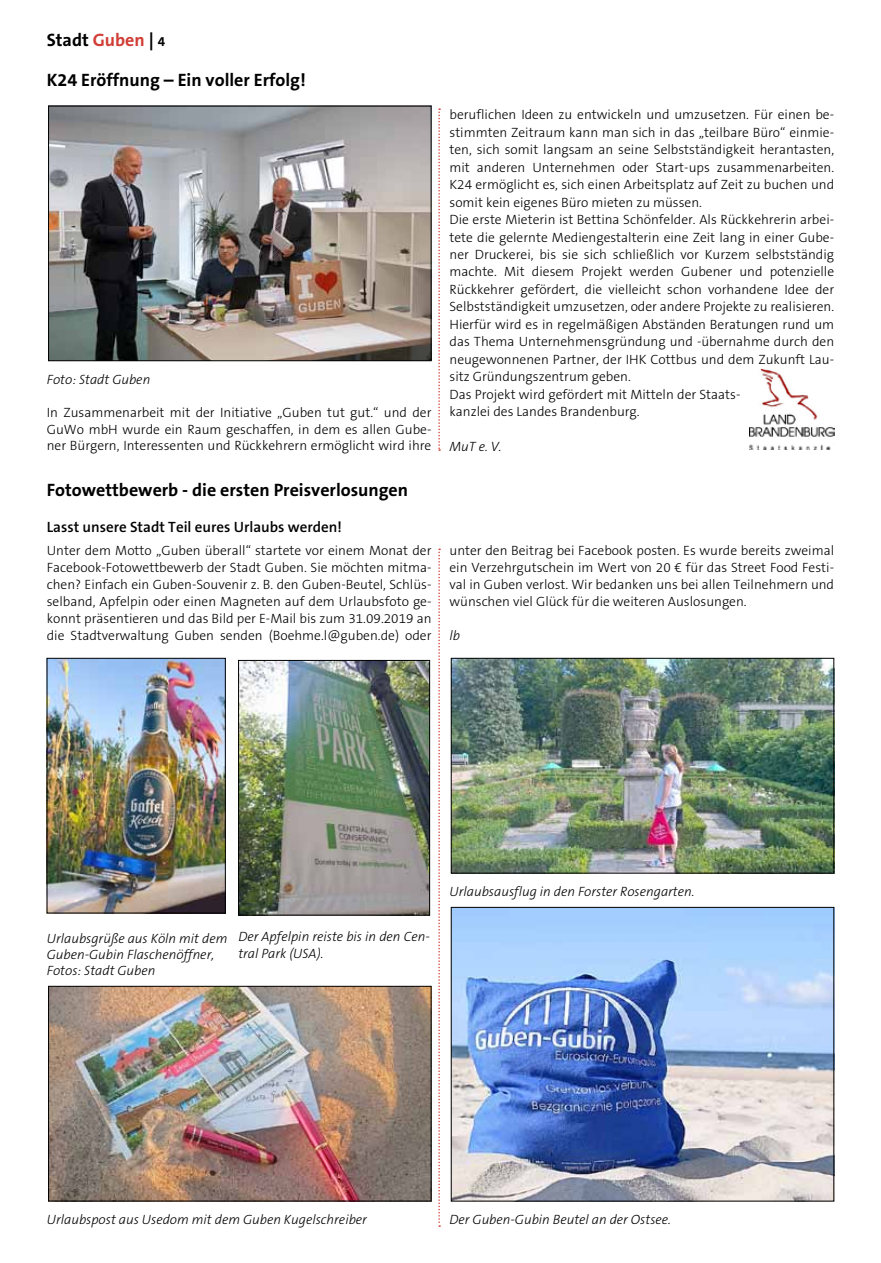
<style>
.page{position:relative;width:881px;height:1263px;background:#fff}
.page>*{position:absolute;margin:0;border:0;box-sizing:border-box;transform-origin:0 0}
.t1{font:700 18px "The Sans B7";color:#000}
.t2{font:600 15px "The Sans B6";color:#000}
.t3{font:300 13.5px/17.4px "The Sans B3";color:#000;text-align:justify}
.t4{font:italic 300 13.5px/16.2px "The Sans B3";color:#000}
.s1{color:#d13e37}
.s2{font-size:13.5px}
</style>
<div class="page">
<svg style="left:438px;top:108px;width:2px;height:343px"></svg>
<img style="left:50px;top:108px;width:379px;height:251px">
<div style="left:48px;top:106px;width:383px;height:255px;border:1px solid #000"></div>
<img style="left:749px;top:370px;width:84px;height:80px">
<img style="left:50px;top:988px;width:379px;height:211px">
<div style="left:48px;top:986px;width:383px;height:215px;border:1px solid #000"></div>
<img style="left:453px;top:660px;width:378px;height:211px">
<div style="left:451px;top:658px;width:382px;height:215px;border:1px solid #000"></div>
<img style="left:453px;top:909px;width:378px;height:290px">
<div style="left:451px;top:907px;width:382px;height:294px;border:1px solid #000"></div>
<img style="left:240px;top:662px;width:187px;height:251px">
<div style="left:238px;top:660px;width:191px;height:255px;border:1px solid #000"></div>
<img style="left:49px;top:660px;width:174px;height:251px">
<div style="left:47px;top:658px;width:178px;height:255px;border:1px solid #000"></div>
<svg style="left:438px;top:549px;width:2px;height:678px"></svg>
<h1 class="t1" style="left:47px;top:30px;width:120px">Stadt <span class="s1">Guben</span> | <span class="s2">4</span></h1>
<h1 class="t1" style="left:47px;top:70px;width:260px">K24 Eröffnung – Ein voller Erfolg!</h1>
<p class="t4" style="left:47px;top:372px;width:105px">Foto: Stadt Guben</p>
<p class="t3" style="left:47px;top:405px;width:386px;line-height:16.6px">In Zusammenarbeit mit der Initiative „Guben tut gut.“ und der GuWo mbH wurde ein Raum geschaffen, in dem es allen Gube&shy;ner Bürgern, Interessenten und Rückkehrern ermöglicht wird ihre</p>
<p class="t3" style="left:449px;top:107px;width:386px;text-align:left">beruflichen Ideen zu entwickeln und umzusetzen. Für einen be&shy;stimmten Zeitraum kann man sich in das „teilbare Büro“ einmie&shy;ten, sich somit langsam an seine Selbstständigkeit herantasten, mit anderen Unternehmen oder Start-ups zusammenarbeiten.<br>K24 ermöglicht es, sich einen Arbeitsplatz auf Zeit zu buchen und somit kein eigenes Büro mieten zu müssen.<br>Die erste Mieterin ist Bettina Schönfelder. Als Rückkehrerin arbei&shy;tete die gelernte Mediengestalterin eine Zeit lang in einer Gube&shy;ner Druckerei, bis sie sich schließlich vor Kurzem selbstständig machte. Mit diesem Projekt werden Gubener und potenzielle Rückkehrer gefördert, die vielleicht schon vorhandene Idee der Selbstständigkeit umzusetzen, oder andere Projekte zu realisieren.<br>Hierfür wird es in regelmäßigen Abständen Beratungen rund um das Thema Unternehmensgründung und -übernahme durch den neugewonnenen Partner, der IHK Cottbus und dem Zukunft Lau&shy;sitz Gründungszentrum geben.<br>Das Projekt wird gefördert mit Mitteln der Staats-<br>kanzlei des Landes Brandenburg.</p>
<p class="t4" style="left:449px;top:439px;width:54px">MuT e. V.</p>
<h1 class="t1" style="left:47px;top:481px;width:363px">Fotowettbewerb - die ersten Preisverlosungen</h1>
<p class="t2" style="left:47px;top:519px;width:297px">Lasst unsere Stadt Teil eures Urlaubs werden!</p>
<p class="t3" style="left:47px;top:543px;width:386px;line-height:17px">Unter dem Motto „Guben überall“ startete vor einem Monat der Facebook-Fotowettbewerb der Stadt Guben. Sie möchten mitma&shy;chen? Einfach ein Guben-Souvenir z. B. den Guben-Beutel, Schlüs&shy;selband, Apfelpin oder einen Magneten auf dem Urlaubsfoto ge&shy;konnt präsentieren und das Bild per E-Mail bis zum 31.09.2019 an die Stadtverwaltung Guben senden (Boehme.l@guben.de) oder</p>
<p class="t3" style="left:449px;top:543px;width:386px;line-height:17px">unter den Beitrag bei Facebook posten. Es wurde bereits zweimal ein Verzehrgutschein im Wert von 20 € für das Street Food Festi&shy;val in Guben verlost. Wir bedanken uns bei allen Teilnehmern und wünschen viel Glück für die weiteren Auslosungen.</p>
<p class="t4" style="left:449px;top:627px;width:12px">lb</p>
<p class="t4" style="left:47px;top:930px;width:182px">Urlaubsgrüße aus Köln mit dem<br>Guben-Gubin Flaschenöffner,<br>Fotos: Stadt Guben</p>
<p class="t4" style="left:238px;top:929px;width:193px">Der Apfelpin reiste bis in den Cen&shy;tral Park (USA).</p>
<p class="t4" style="left:449px;top:884px;width:246px">Urlaubsausflug in den Forster Rosengarten.</p>
<p class="t4" style="left:47px;top:1212px;width:321px">Urlaubspost aus Usedom mit dem Guben Kugelschreiber</p>
<p class="t4" style="left:449px;top:1212px;width:223px">Der Guben-Gubin Beutel an der Ostsee.</p>
</div>
